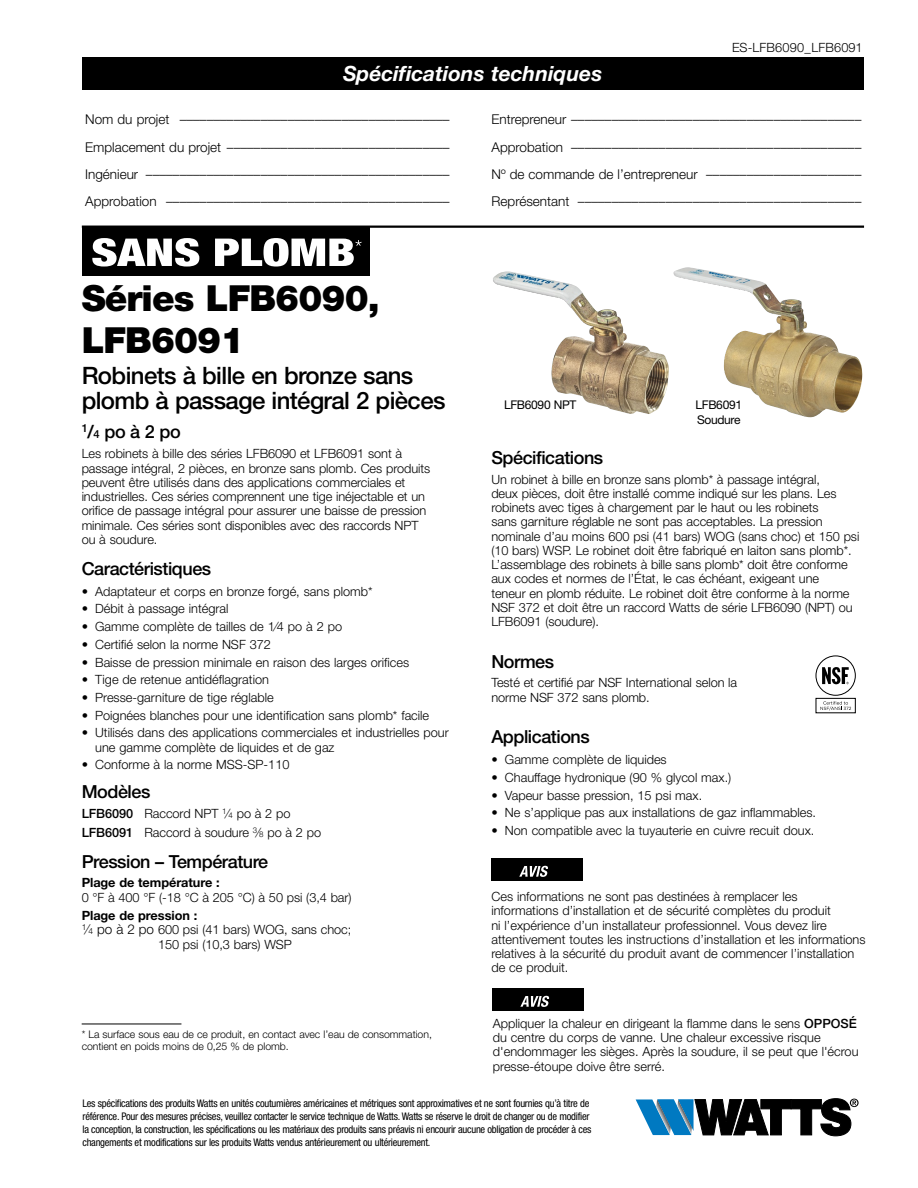
<style>
.page{position:relative;width:918px;height:1188px;background:#fff}
.page>*{position:absolute;margin:0;border:0;box-sizing:border-box;transform-origin:0 0}
.t1{font:900 36px/42px "Helvetica Neue LT Std";letter-spacing:-.025em;color:#000}
.t2{font:500 24px/25.5px "Helvetica Neue LT Std";letter-spacing:-.025em;color:#000}
.t3{font:italic 700 21px "Helvetica Neue LT Std";color:#fff}
.t4{font:500 18px "Helvetica Neue LT Std";letter-spacing:-.025em;color:#000}
.t5{font:300 13.5px/27.3px "Helvetica Neue LT Std";color:#000;text-align:right}
.t6{font:300 12.75px/14.2px "Helvetica Neue LT Std";color:#000}
.t7{font:700 12.75px "Helvetica Neue LT Std";letter-spacing:-.005em;color:#000}
.t8{font:12px/15px "Helvetica Neue LT Std";letter-spacing:-.025em;color:#000}
.t9{font:condensed 10.5px/13.2px "Helvetica Neue LT Std";letter-spacing:-.025em;color:#000}
.t10{font:300 10.5px/12px "Helvetica Neue LT Std";letter-spacing:-.005em;color:#000}
.s1{font-size:11.1px}
.s2{font-weight:500}
.s3{font-size:7.95px}
.s4{font-size:13.5px}
.s5{font-size:8.4px}
</style>
<div class="page">
<hr style="left:82px;top:1024px;width:99px;height:1px;background:#000">
<hr style="left:82px;top:226px;width:782px;height:2px;background:#000">
<div style="left:82px;top:57px;width:781px;height:32px;background:#000"></div>
<div style="left:82px;top:228px;width:287px;height:48px;background:#000"></div>
<svg style="left:92px;top:238px;width:107px;height:29px"></svg>
<svg style="left:215px;top:238px;width:147px;height:29px"></svg>
<img style="left:493px;top:273px;width:176px;height:141px">
<img style="left:673px;top:268px;width:189px;height:150px">
<div style="left:816px;top:656px;width:40px;height:39px;border:1px solid #000;border-radius:50%"></div>
<svg style="left:822px;top:667px;width:27px;height:17px"></svg>
<div style="left:816px;top:698px;width:40px;height:15px;border:1px solid #000"></div>
<svg style="left:820px;top:701px;width:31px;height:10px"></svg>
<div style="left:492px;top:858px;width:91px;height:23px;background:#000"></div>
<svg style="left:519px;top:866px;width:29px;height:11px"></svg>
<div style="left:493px;top:989px;width:91px;height:22px;background:#000"></div>
<svg style="left:520px;top:996px;width:29px;height:11px"></svg>
<svg style="left:636px;top:1098px;width:223px;height:38px"></svg>
<p class="t3" style="left:343px;top:60px;width:261px">Spécifications techniques</p>
<p class="t6" style="left:732px;top:40px;width:132px">ES-LFB6090_LFB6091</p>
<p class="t5" style="left:85px;top:106px;width:86px">Nom du projet</p>
<p class="t5" style="left:85px;top:106px;width:366px">––––––––––––––––––––––––––––––––––––––––<br>Emplacement du projet –––––––––––––––––––––––––––––––––</p>
<p class="t5" style="left:492px;top:106px;width:371px">Entrepreneur ––––––––––––––––––––––––––––––––––––––––––– ––––––––––––––––––––––––––––––––––––––––––– ––––––––––––––––––––––– ––––––––––––––––––––––––––––––––––––––––––</p>
<p class="t5" style="left:492px;top:133px;width:73px">Approbation</p>
<p class="t5" style="left:85px;top:160px;width:55px">Ingénieur</p>
<p class="t5" style="left:492px;top:160px;width:208px">Nº de commande de l’entrepreneur</p>
<p class="t5" style="left:85px;top:187px;width:73px">Approbation</p>
<p class="t5" style="left:492px;top:187px;width:79px">Représentant</p>
<p class="t5" style="left:146px;top:160px;width:305px">––––––––––––––––––––––––––––––––––––––––––––– ––––––––––––––––––––––––––––––––––––––––––</p>
<h1 class="t1" style="left:82px;top:277px;width:300px">Séries LFB6090,<br>LFB6091</h1>
<h2 class="t2" style="left:82px;top:362px;width:365px">Robinets à bille en bronze sans plomb à passage intégral 2 pièces</h2>
<p class="t4" style="left:82px;top:420px;width:101px"><sup>1</sup>/<span class="s1">4</span> po à 2 po</p>
<p class="t6" style="left:82px;top:446px;width:350px">Les robinets à bille des séries LFB6090 et LFB6091 sont à passage intégral, 2 pièces, en bronze sans plomb. Ces produits peuvent être utilisés dans des applications commerciales et industrielles. Ces séries comprennent une tige inéjectable et un orifice de passage intégral pour assurer une baisse de pression minimale. Ces séries sont disponibles avec des raccords NPT ou à soudure.</p>
<h3 class="t4" style="left:82px;top:558px;width:131px">Caractéristiques</h3>
<p class="t6" style="left:82px;top:584px;width:292px">• Adaptateur et corps en bronze forgé, sans plomb*</p>
<p class="t6" style="left:82px;top:602px;width:148px">• Débit à passage intégral</p>
<p class="t6" style="left:82px;top:619px;width:262px">• Gamme complète de tailles de 1⁄4 po à 2 po</p>
<p class="t6" style="left:82px;top:637px;width:191px">• Certifié selon la norme NSF 372</p>
<p class="t6" style="left:82px;top:655px;width:329px">• Baisse de pression minimale en raison des larges orifices</p>
<p class="t6" style="left:82px;top:672px;width:189px">• Tige de retenue antidéflagration</p>
<p class="t6" style="left:82px;top:690px;width:193px">• Presse-garniture de tige réglable</p>
<p class="t6" style="left:82px;top:708px;width:349px">• Poignées blanches pour une identification sans plomb* facile</p>
<p class="t6" style="left:95px;top:726px;width:355px;text-indent:-14px">• Utilisés dans des applications commerciales et industrielles pour une gamme complète de liquides et de gaz</p>
<p class="t6" style="left:82px;top:757px;width:209px">• Conforme à la norme MSS-SP-110</p>
<h3 class="t4" style="left:82px;top:781px;width:70px">Modèles</h3>
<p class="t6" style="left:82px;top:806px;width:210px"><span class="s2">LFB6090</span> Raccord NPT <sup>1</sup>⁄<span class="s3">4</span> po à 2 po</p>
<p class="t6" style="left:82px;top:825px;width:241px"><span class="s2">LFB6091</span> Raccord à soudure <sup>3</sup>⁄<span class="s3">8</span> po à 2 po</p>
<h3 class="t4" style="left:82px;top:850px;width:188px">Pression – Température</h3>
<h4 class="t7" style="left:82px;top:875px;width:140px">Plage de température :</h4>
<p class="t6" style="left:82px;top:890px;width:271px">0 °F à 400 °F (-18 °C à 205 °C) à 50 psi (3,4 bar)</p>
<h4 class="t7" style="left:82px;top:908px;width:117px">Plage de pression :</h4>
<p class="t6" style="left:158px;top:923px;width:195px;text-indent:-76px"><sup>1</sup><span class="s4">⁄</span><span class="s5">4</span> <span class="s4">po à 2 po</span> 600 psi (41 bars) WOG, sans choc;<br>150 psi (10,3 bars) WSP</p>
<p class="t10" style="left:82px;top:1028px;width:352px">* La surface sous eau de ce produit, en contact avec l’eau de consommation, contient en poids moins de 0,25 % de plomb.</p>
<p class="t8" style="left:504px;top:397px;width:74px">LFB6090 NPT</p>
<p class="t8" style="left:695px;top:397px;width:48px">LFB6091<br>Soudure</p>
<h3 class="t4" style="left:491px;top:447px;width:113px">Spécifications</h3>
<p class="t6" style="left:491px;top:472px;width:369px">Un robinet à bille en bronze sans plomb* à passage intégral,<br>deux pièces, doit être installé comme indiqué sur les plans. Les robinets avec tiges à chargement par le haut ou les robinets<br>sans garniture réglable ne sont pas acceptables. La pression nominale d’au moins 600 psi (41 bars) WOG (sans choc) et 150 psi (10 bars) WSP. Le robinet doit être fabriqué en laiton sans plomb*.<br>L’assemblage des robinets à bille sans plomb* doit être conforme aux codes et normes de l’État, le cas échéant, exigeant une<br>teneur en plomb réduite. Le robinet doit être conforme à la norme NSF 372 et doit être un raccord Watts de série LFB6090 (NPT) ou LFB6091 (soudure).</p>
<h3 class="t4" style="left:491px;top:650px;width:64px">Normes</h3>
<p class="t6" style="left:491px;top:675px;width:247px">Testé et certifié par NSF International selon la norme NSF 372 sans plomb.</p>
<h3 class="t4" style="left:491px;top:726px;width:100px">Applications</h3>
<p class="t6" style="left:491px;top:752px;width:177px">• Gamme complète de liquides</p>
<p class="t6" style="left:491px;top:770px;width:241px">• Chauffage hydronique (90 % glycol max.)</p>
<p class="t6" style="left:491px;top:788px;width:212px">• Vapeur basse pression, 15 psi max.</p>
<p class="t6" style="left:491px;top:805px;width:326px">• Ne s’applique pas aux installations de gaz inflammables.</p>
<p class="t6" style="left:491px;top:823px;width:324px">• Non compatible avec la tuyauterie en cuivre recuit doux.</p>
<p class="t6" style="left:491px;top:889px;width:376px">Ces informations ne sont pas destinées à remplacer les informations d’installation et de sécurité complètes du produit<br>ni l’expérience d’un installateur professionnel. Vous devez lire attentivement toutes les instructions d’installation et les informations relatives à la sécurité du produit avant de commencer l’installation de ce produit.</p>
<p class="t6" style="left:493px;top:1016px;width:367px">Appliquer la chaleur en dirigeant la flamme dans le sens <span class="s2">OPPOSÉ </span>du centre du corps de vanne. Une chaleur excessive risque d'endommager les sièges. Après la soudure, il se peut que l'écrou presse-étoupe doive être serré.</p>
<p class="t9" style="left:83px;top:1096px;width:510px">Les spécifications des produits Watts en unités coutumières américaines et métriques sont approximatives et ne sont fournies qu’à titre de référence. Pour des mesures précises, veuillez contacter le service technique de Watts. Watts se réserve le droit de changer ou de modifier la conception, la construction, les spécifications ou les matériaux des produits sans préavis ni encourir aucune obligation de procéder à ces changements et modifications sur les produits Watts vendus antérieurement ou ultérieurement.</p>
</div>
